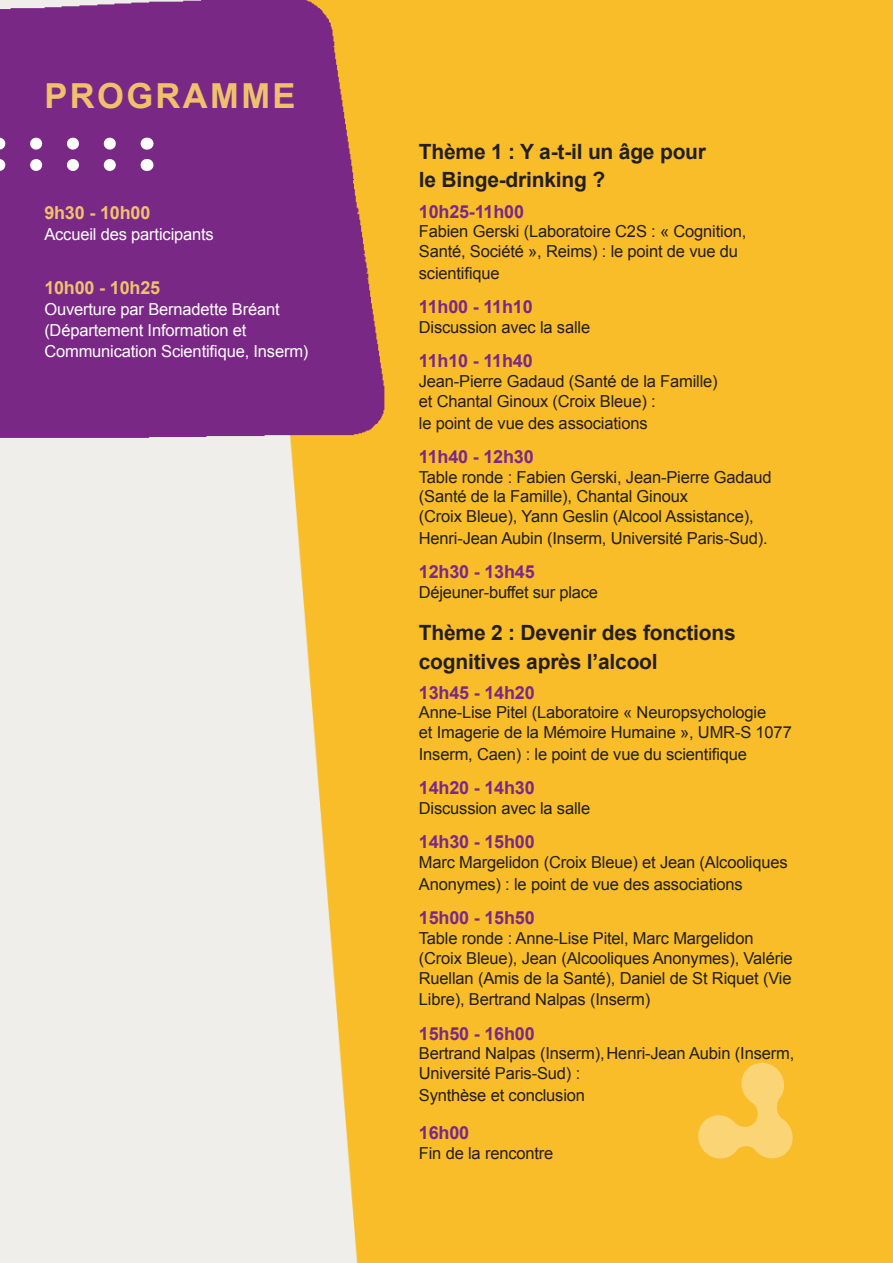
<style>
.page{position:relative;width:893px;height:1263px;background:#fff}
.page>*{position:absolute;margin:0;border:0;box-sizing:border-box;transform-origin:0 0}
.t1{font:700 34.5px "Arial";letter-spacing:.07em;color:#f0c16d}
.t2{font:700 21px/28.8px "Arial";letter-spacing:-.01em;color:#231f20}
.t3{font:700 18px "Arial";letter-spacing:-.01em;color:#7a2986}
.t4{font:700 18px "Arial";letter-spacing:-.01em;color:#f0c16d}
.t5{font:16.5px/19.8px "Arial";letter-spacing:-.01em;color:#231f20}
.t6{font:16.5px/21px "Arial";letter-spacing:-.01em;color:#fff}
</style>
<div class="page">
<img style="left:0;top:0;width:893px;height:1263px">
<svg style="left:147px;top:138px;width:1px;height:12px"></svg>
<svg style="left:0;top:138px;width:110px;height:12px"></svg>
<svg style="left:147px;top:159px;width:1px;height:12px"></svg>
<svg style="left:0;top:159px;width:110px;height:12px"></svg>
<svg style="left:695px;top:1061px;width:100px;height:99px;background:#f9c84e"></svg>
<h1 class="t1" style="left:44px;top:73px;width:253px">PROGRAMME</h1>
<p class="t4" style="left:44px;top:200px;width:108px">9h30 - 10h00</p>
<p class="t6" style="left:44px;top:223px;width:171px">Accueil des participants</p>
<p class="t4" style="left:44px;top:276px;width:117px">10h00 - 10h25</p>
<p class="t6" style="left:44px;top:299px;width:266px">Ouverture par Bernadette Bréant (Département Information et<br>Communication Scientifique, Inserm)</p>
<p class="t2" style="left:419px;top:138px;width:289px">Thème 1 : Y a-t-il un âge pour le Binge-drinking ?</p>
<p class="t3" style="left:419px;top:199px;width:107px">10h25-11h00</p>
<p class="t5" style="left:419px;top:222px;width:329px">Fabien Gerski (Laboratoire C2S : « Cognition,<br>Santé, Société », Reims) : le point de vue du</p>
<p class="t5" style="left:419px;top:263px;width:82px">scientifique</p>
<p class="t3" style="left:419px;top:295px;width:115px">11h00 - 11h10</p>
<p class="t5" style="left:419px;top:317px;width:173px">Discussion avec la salle</p>
<p class="t3" style="left:419px;top:349px;width:115px">11h10 - 11h40</p>
<p class="t5" style="left:419px;top:372px;width:300px">Jean-Pierre Gadaud (Santé de la Famille) et Chantal Ginoux (Croix Bleue) :</p>
<p class="t5" style="left:419px;top:413px;width:230px">le point de vue des associations</p>
<p class="t3" style="left:419px;top:445px;width:116px">11h40 - 12h30</p>
<p class="t5" style="left:419px;top:467px;width:354px">Table ronde : Fabien Gerski, Jean-Pierre Gadaud (Santé de la Famille), Chantal Ginoux<br>(Croix Bleue), Yann Geslin (Alcool Assistance),</p>
<p class="t5" style="left:419px;top:528px;width:350px">Henri-Jean Aubin (Inserm, Université Paris-Sud).</p>
<p class="t3" style="left:419px;top:560px;width:117px">12h30 - 13h45</p>
<p class="t5" style="left:419px;top:582px;width:181px">Déjeuner-buffet sur place</p>
<p class="t2" style="left:419px;top:619px;width:318px">Thème 2 : Devenir des fonctions cognitives après l’alcool</p>
<p class="t3" style="left:419px;top:680px;width:117px">13h45 - 14h20</p>
<p class="t5" style="left:419px;top:703px;width:374px">Anne-Lise Pitel (Laboratoire « Neuropsychologie<br>et Imagerie de la Mémoire Humaine », UMR-S 1077</p>
<p class="t5" style="left:419px;top:744px;width:330px">Inserm, Caen) : le point de vue du scientifique</p>
<p class="t3" style="left:419px;top:776px;width:117px">14h20 - 14h30</p>
<p class="t5" style="left:419px;top:798px;width:173px">Discussion avec la salle</p>
<p class="t3" style="left:419px;top:830px;width:117px">14h30 - 15h00</p>
<p class="t5" style="left:419px;top:852px;width:370px;line-height:21.6px">Marc Margelidon (Croix Bleue) et Jean (Alcooliques<br>Anonymes) : le point de vue des associations</p>
<p class="t3" style="left:419px;top:906px;width:117px">15h00 - 15h50</p>
<p class="t5" style="left:419px;top:928px;width:375px">Table ronde : Anne-Lise Pitel, Marc Margelidon (Croix Bleue), Jean (Alcooliques Anonymes), Valérie<br>Ruellan (Amis de la Santé), Daniel de St Riquet (Vie</p>
<p class="t5" style="left:419px;top:990px;width:233px">Libre), Bertrand Nalpas (Inserm)</p>
<p class="t3" style="left:419px;top:1021px;width:117px">15h50 - 16h00</p>
<p class="t5" style="left:419px;top:1044px;width:377px">Bertrand Nalpas (Inserm),Henri-Jean Aubin (Inserm,<br>Université Paris-Sud) :</p>
<p class="t5" style="left:419px;top:1085px;width:168px">Synthèse et conclusion</p>
<p class="t3" style="left:419px;top:1120px;width:52px">16h00</p>
<p class="t5" style="left:419px;top:1143px;width:136px">Fin de la rencontre</p>
</div>
